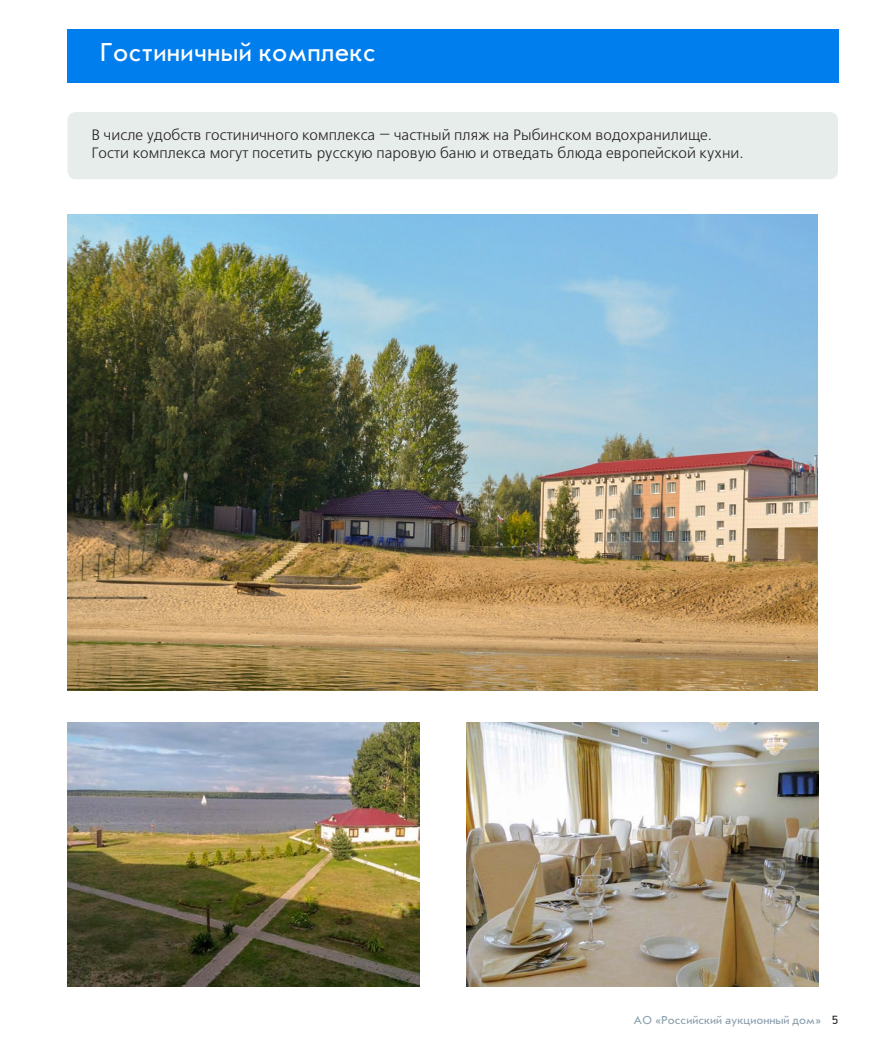
<style>
.page{position:relative;width:893px;height:1063px;background:#fff}
.page>*{position:absolute;margin:0;border:0;box-sizing:border-box;transform-origin:0 0}
.text_basic{font:27px "Journal Sans C";letter-spacing:.015em;color:#fff}
.text_basic-2{font:15px/18px "Free Set C";letter-spacing:.005em;color:#231f20}
.t1{font:12px "Journal Sans C";letter-spacing:.005em;color:#8ca1af}
.s1{font-family:"PF Din Display Pro";color:#231f20}
</style>
<div class="page">
<div style="left:67px;top:30px;width:772px;height:53px;background:#007eee"></div>
<img style="left:68px;top:214px;width:749px;height:476px">
<div style="left:68px;top:112px;width:770px;height:67px;background:#e7edeb;border-radius:9px"></div>
<img style="left:67px;top:723px;width:352px;height:263px">
<img style="left:467px;top:723px;width:351px;height:263px">
<p class="text_basic" style="left:100px;top:39px;width:277px">Гостиничный комплекс</p>
<p class="text_basic-2" style="left:92px;top:127px;width:654px">В числе удобств гостиничного комплекса — частный пляж на Рыбинском водохранилище.<br>Гости комплекса могут посетить русскую паровую баню и отведать блюда европейской кухни.</p>
<p class="t1" style="left:634px;top:1014px;width:206px">АО «Российский аукционный дом» <span class="s1">5</span></p>
</div>
